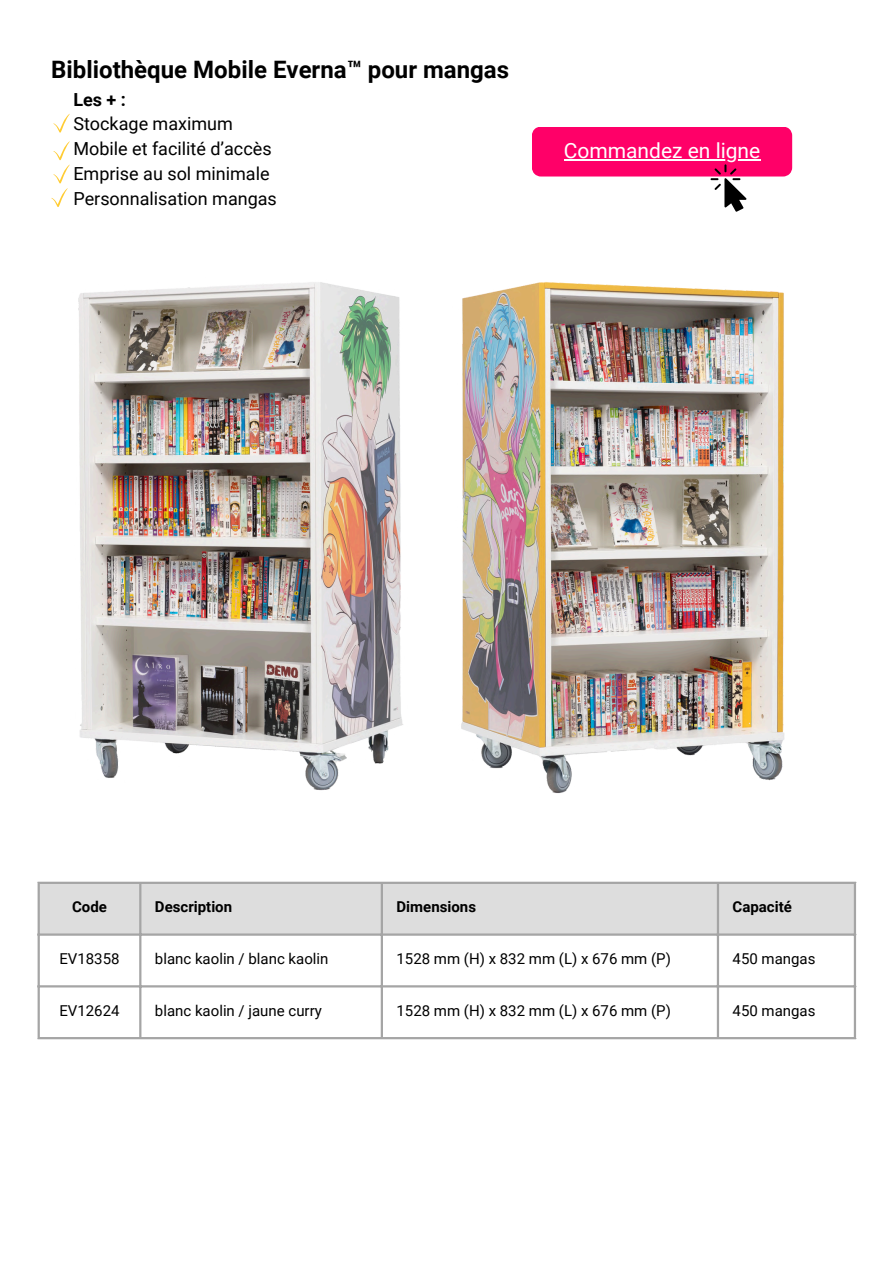
<style>
.page{position:relative;width:894px;height:1264px;background:#fff}
.page>*{position:absolute;margin:0;border:0;box-sizing:border-box;transform-origin:0 0}
.t1{font:700 24px "Roboto";color:#000}
.t2{font:21px "Roboto";color:#fff}
.t3{font:18px "Roboto";color:#000}
.t4{font:700 18px "Roboto";color:#000}
.t5{font:15px "Roboto";color:#000}
.t6{font:700 15px "Roboto";color:#000}
</style>
<div class="page">
<svg style="left:53px;top:114px;width:17px;height:19px"></svg>
<div style="left:40px;top:884px;width:813px;height:49px;background:#ddd"></div>
<hr style="left:38px;top:884px;width:2px;height:153px;background:#a5a5a5">
<hr style="left:139px;top:884px;width:2px;height:153px;background:#a5a5a5">
<hr style="left:380px;top:884px;width:3px;height:153px;background:#a5a5a5">
<hr style="left:716px;top:884px;width:2px;height:153px;background:#a5a5a5">
<hr style="left:853px;top:884px;width:2px;height:153px;background:#a5a5a5">
<hr style="left:38px;top:881px;width:817px;height:3px;background:#a5a5a5">
<hr style="left:38px;top:933px;width:817px;height:2px;background:#a5a5a5">
<hr style="left:38px;top:985px;width:817px;height:2px;background:#a5a5a5">
<hr style="left:38px;top:1037px;width:817px;height:2px;background:#a5a5a5">
<svg style="left:53px;top:141px;width:17px;height:33px"></svg>
<img style="left:51px;top:174px;width:352px;height:617px">
<img style="left:461px;top:282px;width:324px;height:511px">
<svg style="left:532px;top:127px;width:260px;height:85px"></svg>
<p class="t1" style="left:51px;top:55px;width:459px">Bibliothèque Mobile Everna™ pour mangas</p>
<p class="t4" style="left:73px;top:89px;width:54px">Les + :</p>
<p class="t3" style="left:73px;top:114px;width:161px">Stockage maximum</p>
<p class="t3" style="left:73px;top:138px;width:200px">Mobile et facilité d’accès</p>
<p class="t3" style="left:73px;top:163px;width:198px">Emprise au sol minimale</p>
<p class="t3" style="left:73px;top:188px;width:205px">Personnalisation mangas</p>
<p class="t2" style="left:563px;top:139px;width:198px">Commandez en ligne</p>
<h1 class="t6" style="left:72px;top:898px;width:36px">Code</h1>
<p class="t6" style="left:155px;top:898px;width:79px">Description</p>
<p class="t6" style="left:396px;top:898px;width:81px">Dimensions</p>
<p class="t6" style="left:732px;top:898px;width:61px">Capacité</p>
<p class="t5" style="left:59px;top:949px;width:62px">EV18358</p>
<p class="t5" style="left:155px;top:949px;width:175px">blanc kaolin / blanc kaolin</p>
<p class="t5" style="left:396px;top:949px;width:276px">1528 mm (H) x 832 mm (L) x 676 mm (P)</p>
<p class="t5" style="left:732px;top:949px;width:84px">450 mangas</p>
<p class="t5" style="left:59px;top:1001px;width:62px">EV12624</p>
<p class="t5" style="left:155px;top:1001px;width:168px">blanc kaolin / jaune curry</p>
<p class="t5" style="left:396px;top:1001px;width:276px">1528 mm (H) x 832 mm (L) x 676 mm (P)</p>
<h2 class="t5" style="left:732px;top:1001px;width:84px">450 mangas</h2>
</div>
